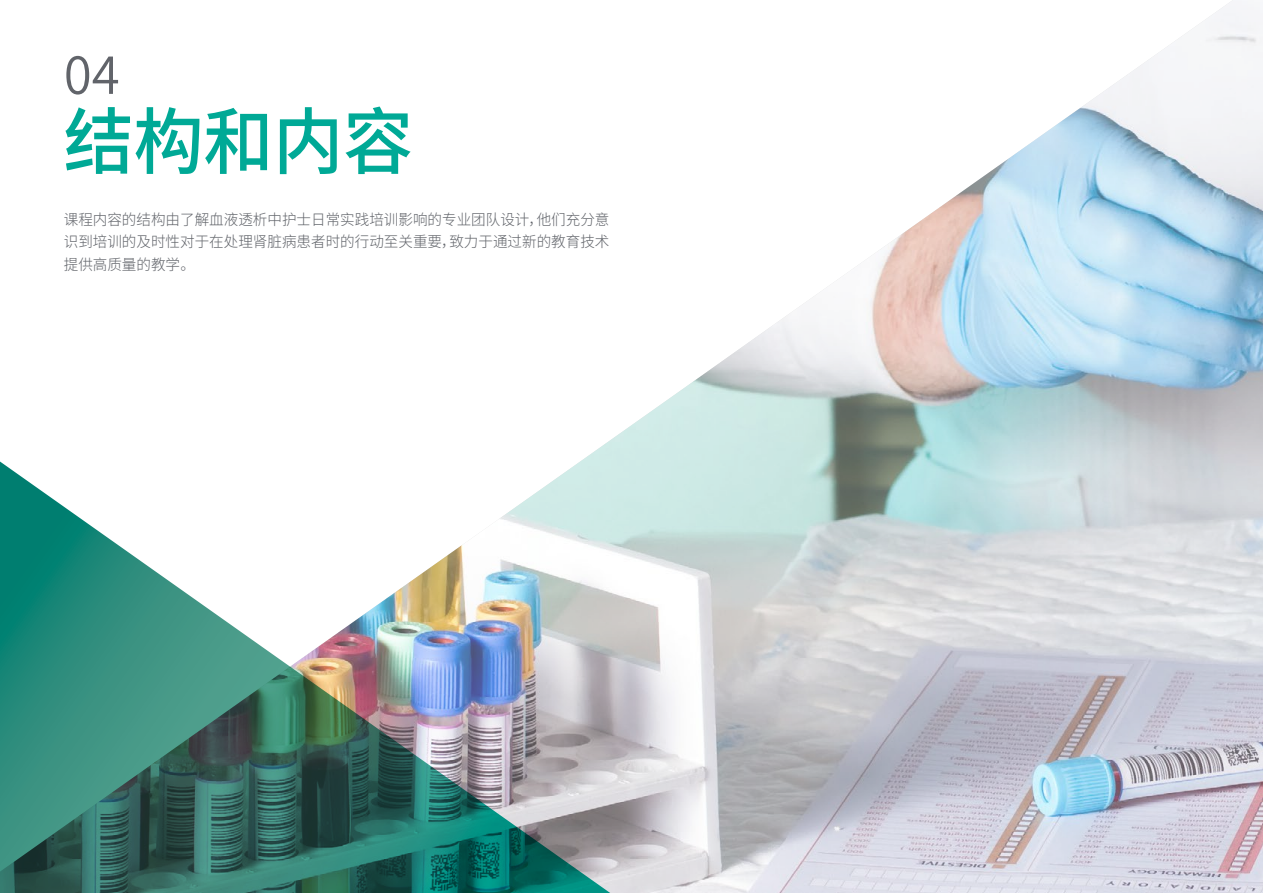
<style>
.page{position:relative;width:1263px;height:893px;background:#fff}
.page>*{position:absolute;margin:0;border:0;box-sizing:border-box;transform-origin:0 0}
.t1{font:500 72px "Source Han Sans CN";color:#00a996}
.t2{font:52.5px "Source Han Sans CN";color:#61646a}
.t3{font:300 15px/22.5px "Source Han Sans CN";color:#61646a;text-align:justify}
</style>
<div class="page">
<img style="left:602px;top:0;width:661px;height:893px">
<img style="left:0;top:446px;width:640px;height:447px">
<h2 class="t2" style="left:64px;top:45px;width:57px">04</h2>
<h1 class="t1" style="left:64px;top:101px;width:351px">结构和内容</h1>
<p class="t3" style="left:64px;top:208px;width:547px">课程内容的结构由了解血液透析中护士日常实践培训影响的专业团队设计，他们充分意识到培训的及时性对于在处理肾脏病患者时的行动至关重要，致力于通过新的教育技术提供高质量的教学。</p>
</div>
